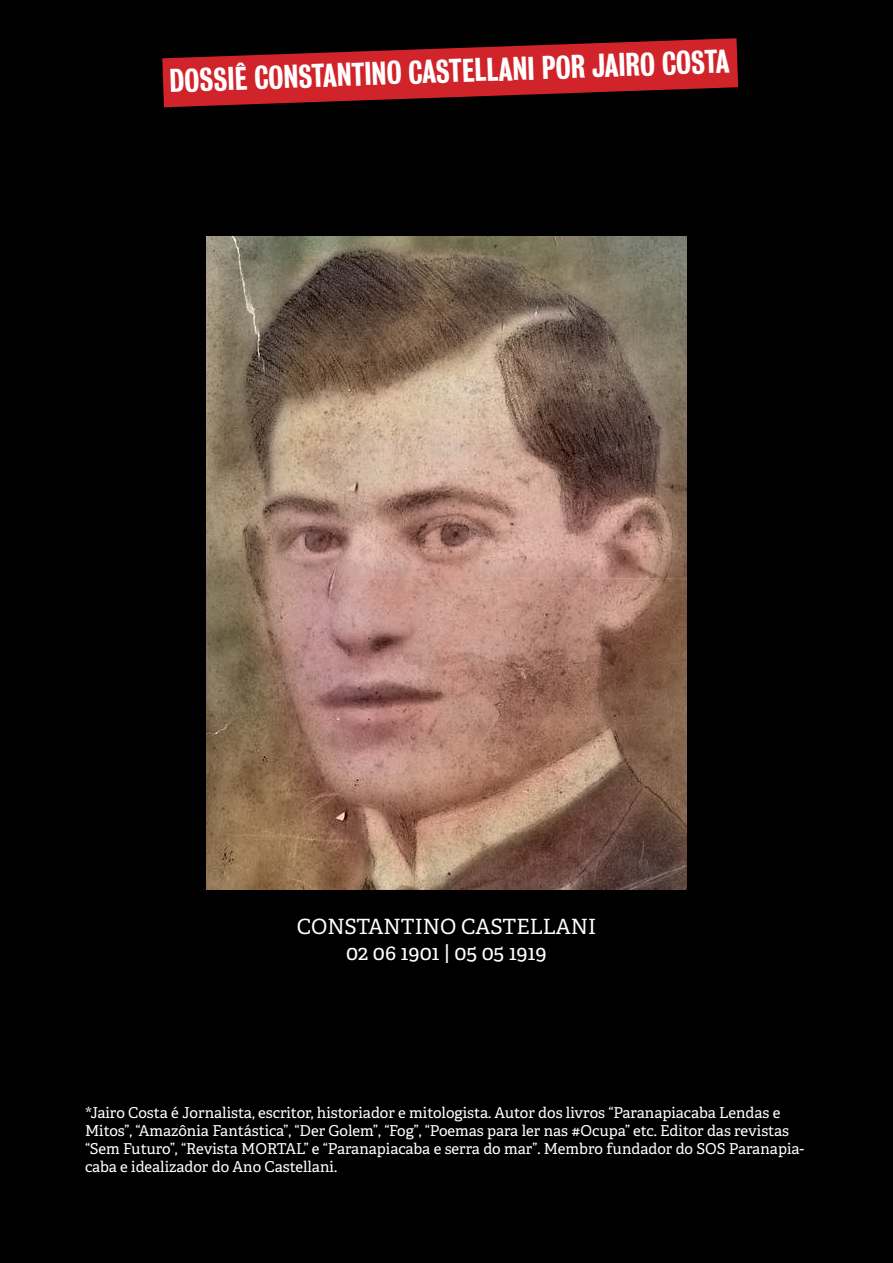
<style>
.page{position:relative;width:893px;height:1263px;background:#000}
.page>*{position:absolute;margin:0;border:0;box-sizing:border-box;transform-origin:0 0}
.t1{font:30px "Bureau Grotesque Three Five";color:#fff}
.t2{font:21px/25.2px "Adelle";color:#fff;text-align:center}
.t3{font:15px/18px "Adelle";color:#fff}
</style>
<div class="page">
<img style="left:206px;top:236px;width:481px;height:654px">
<svg style="left:162px;top:38px;width:576px;height:69px"></svg>
<h1 class="t1" style="left:169px;top:63px;width:562px;rotate:-2deg">DOSSIÊ CONSTANTINO CASTELLANI POR JAIRO COSTA</h1>
<h2 class="t2" style="left:297px;top:915px;width:301px">CONSTANTINO CASTELLANI<br>02 06 1901 | 05 05 1919</h2>
<p class="t3" style="left:85px;top:1104px;width:721px">*Jairo Costa é Jornalista, escritor, historiador e mitologista. Autor dos livros “Paranapiacaba Lendas e Mitos”, “Amazônia Fantástica”, “Der Golem”, “Fog”, “Poemas para ler nas #Ocupa” etc. Editor das revistas “Sem Futuro”, “Revista MORTAL” e “Paranapiacaba e serra do mar”. Membro fundador do SOS Paranapia&shy;caba e idealizador do Ano Castellani.</p>
</div>
